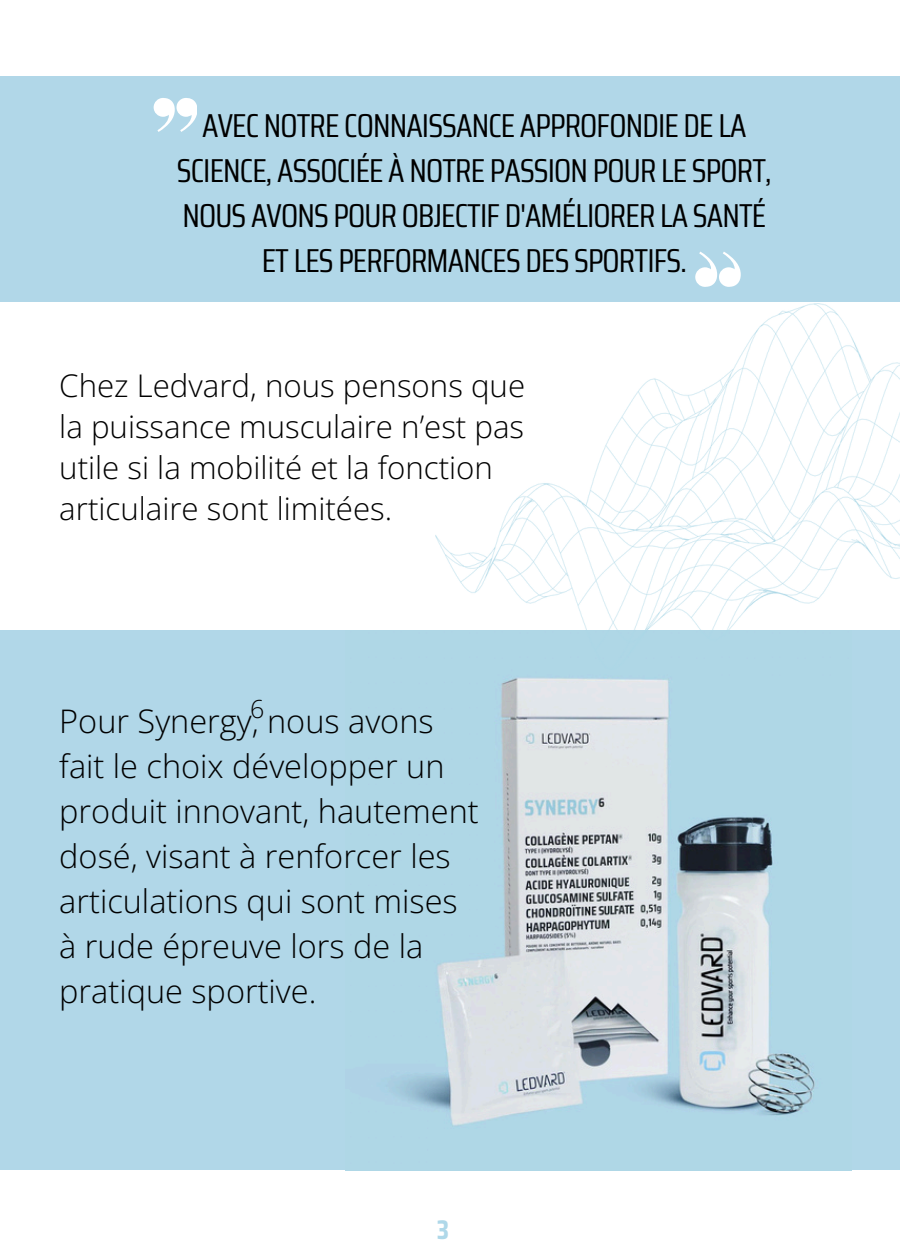
<style>
.page{position:relative;width:900px;height:1260px;background:#fff}
.page>*{position:absolute;margin:0;border:0;box-sizing:border-box;transform-origin:0 0}
.t1{font:33.25px/45px "Saira Condensed";letter-spacing:-.025em;color:#000;text-align:center}
.t2{font:300 32.5px/45px "Open Sans";color:#000}
.t3{font:300 31.25px/41.2px "Open Sans";color:#000}
.t4{font:700 27px "Saira Condensed";color:#afd8e9}
.t5{font:300 25px "Open Sans";color:#000}
</style>
<div class="page">
<div style="left:0;top:630px;width:900px;height:540px;background:#b1d7e8"></div>
<img style="left:385px;top:678px;width:430px;height:448px">
<div style="left:0;top:77px;width:900px;height:225px;background:#b1d7e8"></div>
<svg style="left:154px;top:98px;width:43px;height:34px"></svg>
<svg style="left:696px;top:252px;width:44px;height:35px"></svg>
<img style="left:436px;top:304px;width:464px;height:326px">
<h1 class="t1" style="left:177px;top:103px;width:596px">AVEC NOTRE CONNAISSANCE APPROFONDIE DE LA SCIENCE, ASSOCIÉE À NOTRE PASSION POUR LE SPORT, NOUS AVONS POUR OBJECTIF D'AMÉLIORER LA SANTÉ ET LES PERFORMANCES DES SPORTIFS.</h1>
<p class="t3" style="left:59px;top:364px;width:467px">Chez Ledvard, nous pensons que la puissance musculaire n’est pas utile si la mobilité et la fonction articulaire sont limitées.</p>
<p class="t5" style="left:250px;top:691px;width:16px">6</p>
<p class="t2" style="left:59px;top:698px;width:421px">Pour Synergy, nous avons fait le choix développer un produit innovant, hautement dosé, visant à renforcer les articulations qui sont mises à rude épreuve lors de la pratique sportive.</p>
<p class="t4" style="left:437px;top:1209px;width:13px">3</p>
</div>
